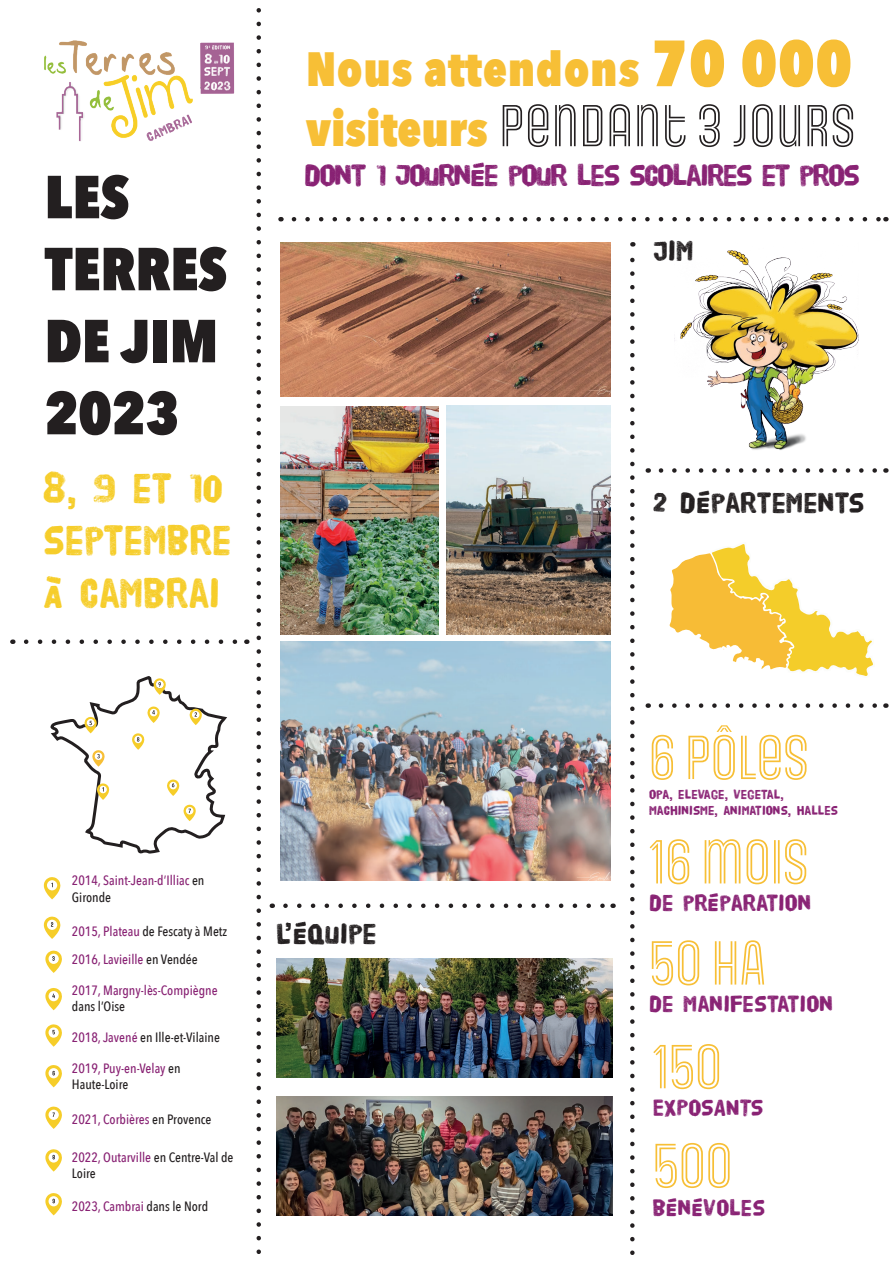
<style>
.page{position:relative;width:893px;height:1263px;background:#fff}
.page>*{position:absolute;margin:0;border:0;box-sizing:border-box;transform-origin:0 0}
.t1{font:60px/98.9px "Gala Biline";color:#f7bf36}
.t2{font:800 60px/72px "Avenir Next Condensed";color:#231f20}
.t3{font:57px "Gala Biline";letter-spacing:.02em;color:#231f20}
.t4{font:800 48px "Avenir Next Condensed";letter-spacing:.02em;color:#f7bf36}
.t5{font:43.5px/52.2px "HVD Poster";color:#f6cd29;scale:.93 1}
.t6{font:31.5px "HVD Poster";letter-spacing:-.06em;color:#882173}
.t7{font:30px "HVD Poster";color:#231f20}
.t8{font:24px "HVD Poster";color:#882173}
.t9{font:500 13.5px/16.2px "Avenir Next Condensed";color:#882173}
.t10{font:500 13.5px/16.2px "Avenir Next Condensed";color:#231f20}
.t11{font:13.5px/16.2px "HVD Poster";color:#882173}
.s1{font-size:64.5px}
.s2{font-family:"Avenir Next Condensed";font-weight:800;font-size:48px;color:#f7bf36}
.s3{color:#231f20}
.s4{color:#882173}
</style>
<div class="page">
<svg style="left:256px;top:8px;width:5px;height:1246px"></svg>
<svg style="left:630px;top:242px;width:5px;height:1013px"></svg>
<svg style="left:285px;top:903px;width:320px;height:5px"></svg>
<svg style="left:661px;top:703px;width:216px;height:5px"></svg>
<svg style="left:661px;top:468px;width:216px;height:5px"></svg>
<svg style="left:26px;top:639px;width:212px;height:5px"></svg>
<svg style="left:294px;top:217px;width:585px;height:4px"></svg>
<img style="left:44px;top:40px;width:191px;height:101px">
<img style="left:276px;top:958px;width:337px;height:120px">
<img style="left:276px;top:1096px;width:337px;height:119px">
<svg style="left:44px;top:916px;width:17px;height:23px"></svg>
<svg style="left:45px;top:950px;width:17px;height:23px"></svg>
<svg style="left:45px;top:988px;width:17px;height:22px"></svg>
<svg style="left:45px;top:1024px;width:17px;height:23px"></svg>
<svg style="left:45px;top:1065px;width:17px;height:22px"></svg>
<svg style="left:45px;top:1106px;width:17px;height:23px"></svg>
<svg style="left:45px;top:1149px;width:17px;height:22px"></svg>
<svg style="left:45px;top:1193px;width:17px;height:22px"></svg>
<img style="left:674px;top:250px;width:185px;height:200px">
<img style="left:447px;top:406px;width:164px;height:228px">
<img style="left:281px;top:242px;width:330px;height:154px">
<img style="left:281px;top:407px;width:157px;height:227px">
<img style="left:281px;top:642px;width:330px;height:239px">
<svg style="left:669px;top:544px;width:204px;height:132px"></svg>
<svg style="left:44px;top:676px;width:183px;height:223px"></svg>
<h1 class="t2" style="left:45px;top:160px;width:184px">LES<br>TERRES<br>DE JIM<br>2023</h1>
<h3 class="t5" style="left:43px;top:463px;width:204px">8, 9 ET 10<br>SEPTEMBRE<br>À CAMBRAI</h3>
<h3 class="t4" style="left:306px;top:39px;width:547px">Nous attendons <span class="s1">70 000</span></h3>
<h2 class="t3" style="left:306px;top:89px;width:551px"><span class="s2">visiteurs</span> PENDANT 3 JOURS</h2>
<h3 class="t6" style="left:304px;top:161px;width:557px">DONT 1 JOURNÉE POUR LES SCOLAIRES ET PROS</h3>
<h3 class="t7" style="left:653px;top:237px;width:42px">JIM</h3>
<h3 class="t7" style="left:653px;top:489px;width:213px">2 DÉPARTEMENTS</h3>
<p class="t9" style="left:72px;top:872px;width:134px">2014, Saint-Jean-d’Illiac <span class="s3">en<br>Gironde</span></p>
<p class="t9" style="left:72px;top:916px;width:157px;line-height:28.8px">2015, Plateau <span class="s3">de Fescaty à Metz<br></span>2016, Lavieille <span class="s3">en Vendée</span></p>
<p class="t9" style="left:72px;top:982px;width:147px">2017, Margny-lès-Compiègne</p>
<p class="t10" style="left:72px;top:998px;width:55px">dans l’Oise</p>
<p class="t10" style="left:72px;top:1029px;width:150px"><span class="s4">2018, Javené</span> en Ille-et-Vilaine</p>
<p class="t9" style="left:72px;top:1060px;width:110px">2019, Puy-en-Velay <span class="s3">en<br>Haute-Loire</span></p>
<p class="t9" style="left:72px;top:1111px;width:141px">2021, Corbières <span class="s3">en Provence</span></p>
<p class="t10" style="left:72px;top:1149px;width:163px"><span class="s4">2022, Outarville</span> en Centre-Val de<br>Loire</p>
<p class="t9" style="left:72px;top:1198px;width:138px">2023, Cambrai <span class="s3">dans le Nord</span></p>
<h3 class="t7" style="left:276px;top:921px;width:102px">L’ÉQUIPE</h3>
<h1 class="t1" style="left:649px;top:706px;width:161px">6 PÔLES</h1>
<p class="t11" style="left:649px;top:786px;width:191px">OPA, ELEVAGE, VEGETAL,<br>MACHINISME, ANIMATIONS, HALLES</p>
<h1 class="t1" style="left:649px;top:811px;width:161px">16 MOIS</h1>
<h3 class="t8" style="left:649px;top:891px;width:164px">DE PRÉPARATION</h3>
<h1 class="t1" style="left:649px;top:912px;width:118px">50 HA</h1>
<h3 class="t8" style="left:649px;top:993px;width:186px">DE MANIFESTATION</h3>
<h1 class="t1" style="left:653px;top:1015px;width:81px">150<br>500</h1>
<h3 class="t8" style="left:653px;top:1097px;width:112px">EXPOSANTS</h3>
<h3 class="t8" style="left:653px;top:1196px;width:114px">BÉNÉVOLES</h3>
</div>
